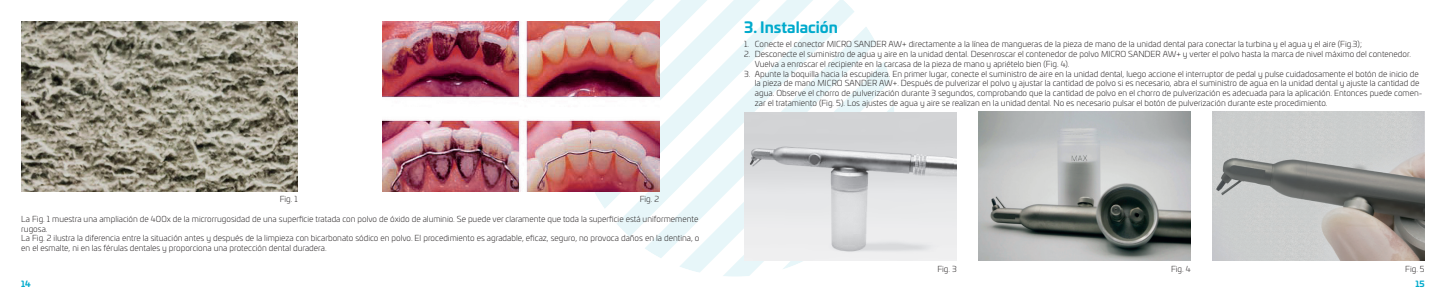
<style>
.page{position:relative;width:1446px;height:298px;background:#fff}
.page>*{position:absolute;margin:0;border:0;box-sizing:border-box;transform-origin:0 0}
.t1{font:700 15px "Univia Pro";color:#0ac}
.t2{font:300 8.25px/9.8px "Univia Pro";color:#231f20}
.t3{font:700 8.25px "Univia Pro";color:#0ac}
</style>
<div class="page">
<svg style="left:723px;top:105px;width:171px;height:171px"></svg>
<svg style="left:680px;top:62px;width:210px;height:210px"></svg>
<svg style="left:645px;top:27px;width:231px;height:231px;fill:#edf8fa"></svg>
<svg style="left:617px;top:0;width:237px;height:237px;fill:#eef8fa"></svg>
<svg style="left:594px;top:0;width:219px;height:209px;fill:#edf8fa"></svg>
<svg style="left:659px;top:0;width:101px;height:174px"></svg>
<svg style="left:654px;top:0;width:53px;height:131px"></svg>
<svg style="left:594px;top:0;width:60px;height:21px"></svg>
<img style="left:744px;top:112px;width:213px;height:148px">
<img style="left:978px;top:112px;width:213px;height:148px">
<img style="left:1212px;top:112px;width:212px;height:148px">
<img style="left:21px;top:21px;width:277px;height:170px">
<img style="left:383px;top:21px;width:276px;height:170px">
<p class="t2" style="left:280px;top:194px;width:20px">Fig. 1</p>
<p class="t2" style="left:640px;top:194px;width:21px">Fig. 2</p>
<p class="t2" style="left:21px;top:213px;width:679px">La Fig. 1 muestra una ampliación de 400x de la microrrugosidad de una superficie tratada con polvo de óxido de aluminio. Se puede ver claramente que toda la superficie está uniformemente rugosa.<br>La Fig. 2 ilustra la diferencia entre la situación antes y después de la limpieza con bicarbonato sódico en polvo. El procedimiento es agradable, eficaz, seguro, no provoca daños en la dentina, o en el esmalte, ni en las férulas dentales y proporciona una protección dental duradera.</p>
<h1 class="t1" style="left:744px;top:16px;width:95px">3. Instalación</h1>
<p class="t2" style="left:744px;top:39px;width:619px">1. Conecte el conector MICRO SANDER AW+ directamente a la línea de mangueras de la pieza de mano de la unidad dental para conectar la turbina y el agua y el aire (Fig.3);</p>
<p class="t2" style="left:755px;top:49px;width:658px;text-indent:-11px">2. Desconecte el suministro de agua y aire en la unidad dental. Desenroscar el contenedor de polvo MICRO SANDER AW+ y verter el polvo hasta la marca de nivel máximo del contenedor.<br>Vuelva a enroscar el recipiente en la carcasa de la pieza de mano y apriételo bien (Fig. 4).</p>
<p class="t2" style="left:755px;top:68px;width:669px;text-indent:-11px">3. Apunte la boquilla hacia la escupidera. En primer lugar, conecte el suministro de aire en la unidad dental, luego accione el interruptor de pedal y pulse cuidadosamente el botón de inicio de la pieza de mano MICRO SANDER AW+. Después de pulverizar el polvo y ajustar la cantidad de polvo si es necesario, abra el suministro de agua en la unidad dental y ajuste la cantidad de agua. Observe el chorro de pulverización durante 3 segundos, comprobando que la cantidad de polvo en el chorro de pulverización es adecuada para la aplicación. Entonces puede comen&shy;zar el tratamiento (Fig. 5). Los ajustes de agua y aire se realizan en la unidad dental. No es necesario pulsar el botón de pulverización durante este procedimiento.</p>
<p class="t2" style="left:937px;top:263px;width:21px">Fig. 3</p>
<p class="t2" style="left:1171px;top:263px;width:21px">Fig. 4</p>
<p class="t2" style="left:1405px;top:263px;width:21px">Fig. 5</p>
<p class="t3" style="left:21px;top:277px;width:11px">14</p>
<p class="t3" style="left:1415px;top:277px;width:11px">15</p>
</div>
